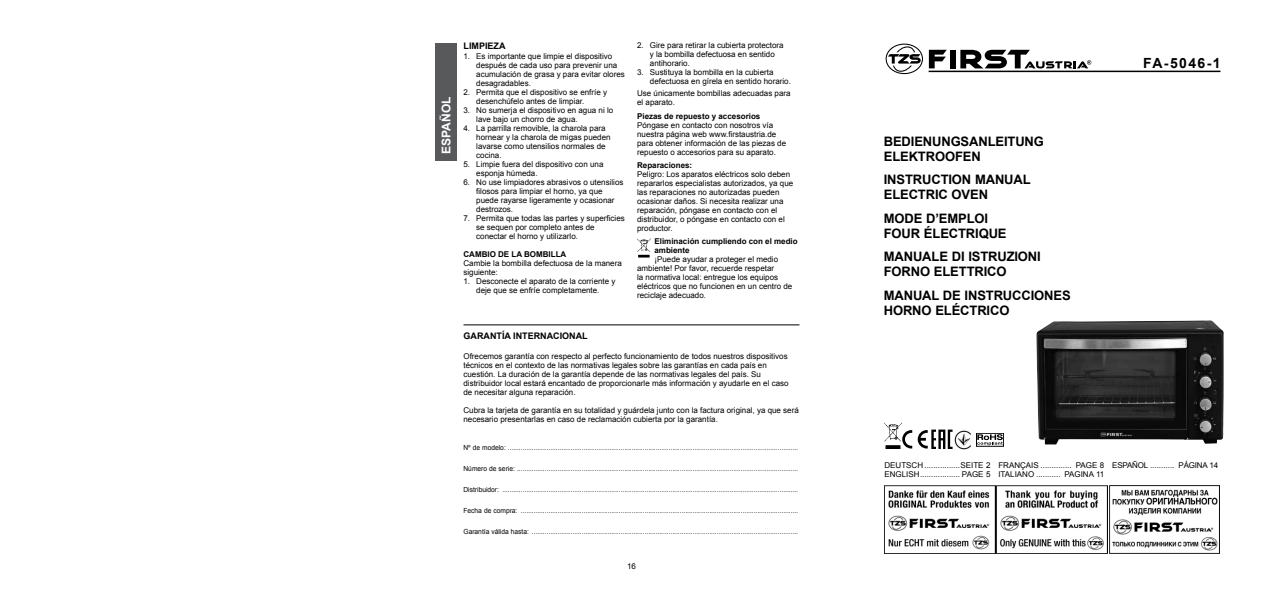
<style>
.page{position:relative;width:1263px;height:596px;background:#fff}
.page>*{position:absolute;margin:0;border:0;box-sizing:border-box;transform-origin:0 0}
.t1{font:700 14px "Arial";letter-spacing:.1em;color:#000}
.t2{font:700 13px/15px "Arial";letter-spacing:-.01em;color:#000}
.t3{font:700 12px "Arial";color:#fff}
.t4{font:700 9px "Arial";color:#000}
.t5{font:8px/9px "Arial";color:#000}
.t6{font:700 8px/9px "Arial";color:#000}
.t7{font:8px "Arial";letter-spacing:-.025em;color:#000}
.t8{font:7px "Arial";color:#000;scale:.95 1}
</style>
<div class="page">
<svg style="left:929px;top:50px;width:18px;height:18px"></svg>
<div style="left:950px;top:50px;width:5px;height:18px;background:#000"></div>
<svg style="left:960px;top:50px;width:131px;height:18px"></svg>
<div style="left:886px;top:44px;width:37px;height:30px;border:1px solid #000;border-radius:50%"></div>
<svg style="left:888px;top:45px;width:33px;height:28px"></svg>
<hr style="left:928px;top:71px;width:292px;height:1px;background:#000">
<img style="left:1109px;top:485px;width:111px;height:68px">
<img style="left:884px;top:485px;width:111px;height:68px">
<img style="left:997px;top:485px;width:110px;height:68px">
<svg style="left:902px;top:429px;width:50px;height:19px"></svg>
<img style="left:884px;top:422px;width:17px;height:26px">
<div style="left:976px;top:433px;width:28px;height:13px;border:1px solid #000"></div>
<svg style="left:977px;top:434px;width:26px;height:11px"></svg>
<img style="left:954px;top:430px;width:18px;height:19px">
<hr style="left:463px;top:324px;width:336px;height:1px;background:#000">
<div style="left:435px;top:43px;width:22px;height:117px;background:#58595b"></div>
<img style="left:637px;top:238px;width:14px;height:20px">
<img style="left:1036px;top:320px;width:188px;height:124px">
<h3 class="t3" style="left:438px;top:154px;width:59px;rotate:-90deg">ESPAÑOL</h3>
<p class="t4" style="left:463px;top:40px;width:44px">LIMPIEZA</p>
<p class="t5" style="left:476px;top:51px;width:150px;text-indent:-13px">1. Es importante que limpie el dispositivo después de cada uso para prevenir una acumulación de grasa y para evitar olores desagradables.</p>
<p class="t5" style="left:476px;top:87px;width:132px;text-indent:-13px">2. Permita que el dispositivo se enfríe y desenchúfelo antes de limpiar.</p>
<p class="t5" style="left:476px;top:105px;width:138px;text-indent:-13px">3. No sumerja el dispositivo en agua ni lo lave bajo un chorro de agua.</p>
<p class="t5" style="left:476px;top:123px;width:136px;text-indent:-13px">4. La parrilla removible, la charola para hornear y la charola de migas pueden lavarse como utensilios normales de cocina.</p>
<p class="t5" style="left:476px;top:159px;width:129px;text-indent:-13px">5. Limpie fuera del dispositivo con una esponja húmeda.</p>
<p class="t5" style="left:476px;top:177px;width:149px;text-indent:-13px">6. No use limpiadores abrasivos o utensilios filosos para limpiar el horno, ya que puede rayarse ligeramente y ocasionar destrozos.</p>
<p class="t5" style="left:476px;top:213px;width:150px;text-indent:-13px">7. Permita que todas las partes y superficies se sequen por completo antes de conectar el horno y utilizarlo.</p>
<p class="t6" style="left:463px;top:249px;width:104px">CAMBIO DE LA BOMBILLA</p>
<p class="t5" style="left:463px;top:258px;width:160px">Cambie la bombilla defectuosa de la manera siguiente:</p>
<p class="t5" style="left:463px;top:276px;width:153px;text-align:center">1. Desconecte el aparato de la corriente y deje que se enfríe completamente.</p>
<p class="t5" style="left:650px;top:41px;width:135px;text-indent:-13px">2. Gire para retirar la cubierta protectora y la bombilla defectuosa en sentido antihorario.</p>
<p class="t5" style="left:650px;top:68px;width:142px;text-indent:-13px">3. Sustituya la bombilla en la cubierta defectuosa en gírela en sentido horario.</p>
<p class="t5" style="left:637px;top:89px;width:155px">Use únicamente bombillas adecuadas para el aparato.</p>
<p class="t6" style="left:637px;top:111px;width:125px">Piezas de repuesto y accesorios</p>
<p class="t5" style="left:637px;top:120px;width:150px">Póngase en contacto con nosotros vía nuestra página web www.firstaustria.de para obtener información de las piezas de repuesto o accesorios para su aparato.</p>
<p class="t6" style="left:637px;top:161px;width:57px">Reparaciones:</p>
<p class="t5" style="left:637px;top:169px;width:158px">Peligro: Los aparatos eléctricos solo deben repararlos especialistas autorizados, ya que las reparaciones no autorizadas pueden ocasionar daños. Si necesita realizar una reparación, póngase en contacto con el distribuidor, o póngase en contacto con el productor.</p>
<p class="t6" style="left:654px;top:237px;width:145px">Eliminación cumpliendo con el medio ambiente</p>
<p class="t5" style="left:637px;top:255px;width:157px;text-indent:17px">¡Puede ayudar a proteger el medio ambiente! Por favor, recuerde respetar<br>la normativa local: entregue los equipos eléctricos que no funcionen en un centro de reciclaje adecuado.</p>
<p class="t4" style="left:463px;top:330px;width:126px">GARANTÍA INTERNACIONAL</p>
<p class="t5" style="left:463px;top:351px;width:327px">Ofrecemos garantía con respecto al perfecto funcionamiento de todos nuestros dispositivos técnicos en el contexto de las normativas legales sobre las garantías en cada país en cuestión. La duración de la garantía depende de las normativas legales del país. Su distribuidor local estará encantado de proporcionarle más información y ayudarle en el caso de necesitar alguna reparación.</p>
<p class="t5" style="left:463px;top:405px;width:337px">Cubra la tarjeta de garantía en su totalidad y guárdela junto con la factura original, ya que será necesario presentarlas en caso de reclamación cubierta por la garantía.</p>
<p class="t8" style="left:463px;top:443px;width:354px">Nº de modelo: .............................................................................................................................................................</p>
<p class="t8" style="left:463px;top:464px;width:354px">Número de serie: ........................................................................................................................................................</p>
<p class="t8" style="left:463px;top:485px;width:354px">Distribuidor: ................................................................................................................................................................</p>
<p class="t8" style="left:463px;top:506px;width:354px">Fecha de compra: ......................................................................................................................................................</p>
<p class="t8" style="left:463px;top:527px;width:354px">Garantía válida hasta: ................................................................................................................................................</p>
<p class="t5" style="left:627px;top:561px;width:10px">16</p>
<h2 class="t2" style="left:884px;top:134px;width:162px">BEDIENUNGSANLEITUNG<br>ELEKTROOFEN</h2>
<h2 class="t2" style="left:884px;top:172px;width:148px">INSTRUCTION MANUAL<br>ELECTRIC OVEN</h2>
<h2 class="t2" style="left:884px;top:211px;width:124px">MODE D’EMPLOI<br>FOUR ÉLECTRIQUE</h2>
<h2 class="t2" style="left:884px;top:249px;width:159px">MANUALE DI ISTRUZIONI<br>FORNO ELETTRICO</h2>
<h2 class="t2" style="left:884px;top:288px;width:188px">MANUAL DE INSTRUCCIONES<br>HORNO ELÉCTRICO</h2>
<h1 class="t1" style="left:1143px;top:53px;width:79px">FA-5046-1</h1>
<p class="t5" style="left:884px;top:460px;width:107px">DEUTSCH ................SEITE 2<br>ENGLISH.................. PAGE 5</p>
<p class="t5" style="left:998px;top:460px;width:107px">FRANÇAIS .............. PAGE 8<br>ITALIANO ........... PAGINA 11</p>
<p class="t7" style="left:1112px;top:460px;width:107px">ESPAÑOL ........... PÁGINA 14</p>
</div>
